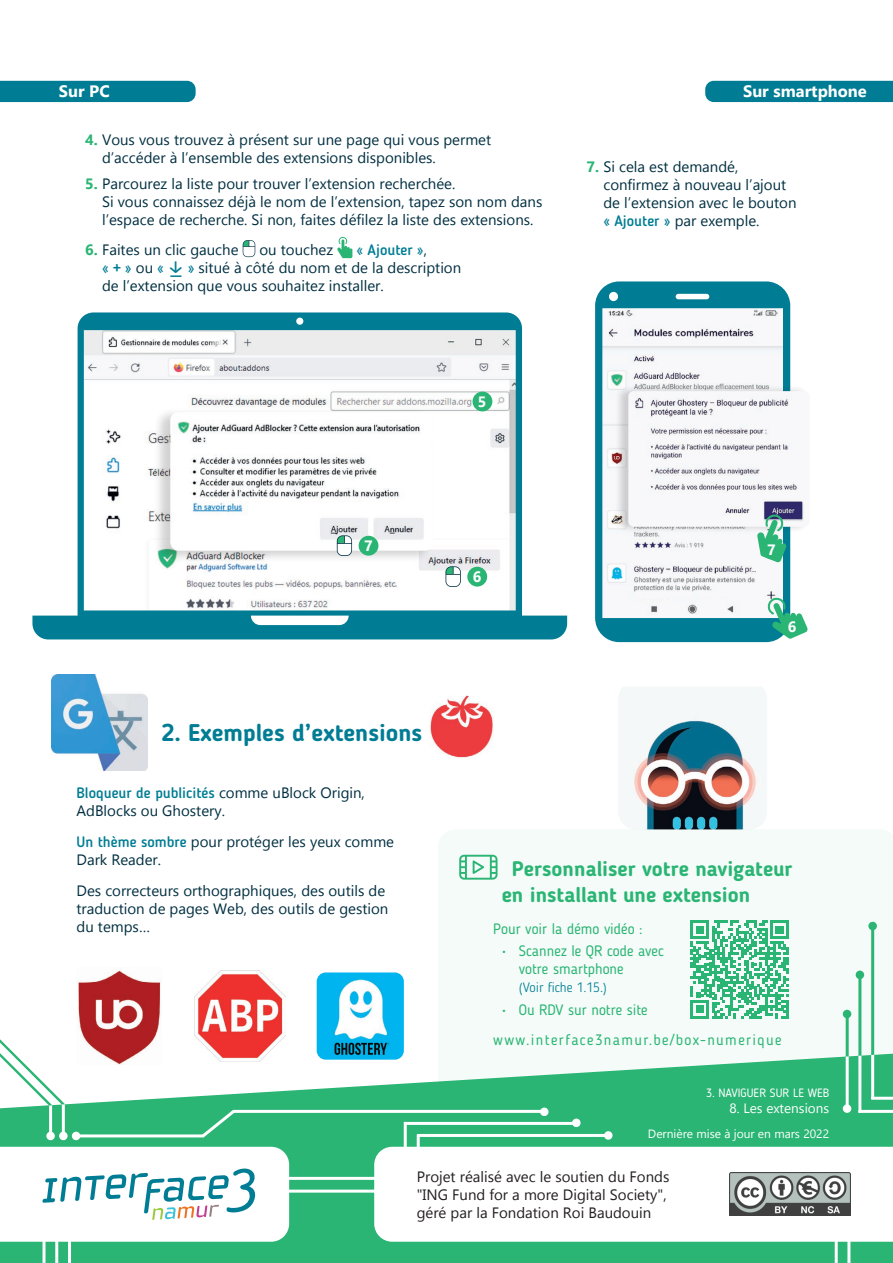
<style>
.page{position:relative;width:893px;height:1263px;background:#fff}
.page>*{position:absolute;margin:0;border:0;box-sizing:border-box;transform-origin:0 0}
.Titres{font:700 24px "Blogger Sans";color:#007d94}
.Listes_numero_smartp{font:22.5px "Blogger Sans";color:#007d94}
.Titres-2{font:700 21px/25.2px "Blogger Sans";color:#2ab574}
.Titre_PC-Smartphone{font:700 16.5px "Gadugi";color:#fff}
.Paragraphe{font:15px/18px "Gadugi";color:#002f41}
.t1{font:15px/18px "Gadugi";color:#231f20}
.Liste_à_puces{font:15px/18px "Blogger Sans";color:#2ab574}
.Liste_à_puces-2{font:15px "Blogger Sans";letter-spacing:.09em;color:#2ab574}
.Paragraphe_avant_lis{font:15px "Blogger Sans";color:#2ab574}
.t2{font:500 15px "Blogger Sans";color:#007d94}
.t3{font:700 15px "Gadugi";color:#fff}
.t4{font:300 13.5px "Blogger Sans";color:#007d94}
.t5{font:13.5px "Gadugi";color:#fff}
.t6{font:12px "Gadugi";color:#fff}
.t7{font:12px "Blogger Sans";color:#fff}
.s1{font-weight:700;color:#2ab574}
.s2{font-family:"Gadugi";font-weight:400;color:#002f41}
.s3{font-family:"Blogger Sans";font-weight:500;color:#007d94}
</style>
<div class="page">
<img style="left:78px;top:970px;width:83px;height:80px">
<img style="left:633px;top:717px;width:125px;height:112px">
<svg style="left:32px;top:312px;width:535px;height:327px"></svg>
<svg style="left:595px;top:281px;width:195px;height:361px"></svg>
<div style="left:609px;top:292px;width:9px;height:9px;background:#fff;border-radius:50%"></div>
<div style="left:0;top:81px;width:196px;height:21px;background:#007d94"></div>
<div style="left:705px;top:81px;width:188px;height:21px;background:#007d94"></div>
<img style="left:194px;top:970px;width:91px;height:80px">
<img style="left:51px;top:675px;width:96px;height:96px">
<img style="left:317px;top:972px;width:87px;height:78px">
<div style="left:438px;top:829px;width:455px;height:221px;background:#f4fbf8"></div>
<svg style="left:459px;top:855px;width:38px;height:25px"></svg>
<svg style="left:690px;top:920px;width:99px;height:98px"></svg>
<hr style="left:786px;top:1000px;width:3px;height:18px;background:#2ab574">
<img style="left:430px;top:695px;width:63px;height:63px">
<div style="left:154px;top:407px;width:279px;height:156px;background:#231f20;opacity:.2"></div>
<img style="left:170px;top:411px;width:264px;height:140px">
<div style="left:615px;top:385px;width:194px;height:148px;background:#231f20;opacity:.2"></div>
<img style="left:628px;top:391px;width:181px;height:136px">
<svg style="left:243px;top:240px;width:12px;height:17px"></svg>
<svg style="left:337px;top:237px;width:15px;height:21px"></svg>
<svg style="left:170px;top:275px;width:11px;height:2px"></svg>
<svg style="left:757px;top:513px;width:30px;height:50px"></svg>
<div style="left:762px;top:539px;width:20px;height:20px;background:#2ab574;border-radius:50%"></div>
<svg style="left:337px;top:535px;width:15px;height:21px"></svg>
<div style="left:359px;top:536px;width:19px;height:20px;background:#2ab574;border-radius:50%"></div>
<svg style="left:445px;top:566px;width:16px;height:21px"></svg>
<div style="left:467px;top:567px;width:20px;height:20px;background:#2ab574;border-radius:50%"></div>
<div style="left:473px;top:392px;width:19px;height:19px;background:#2ab574;border-radius:50%"></div>
<svg style="left:766px;top:596px;width:42px;height:43px"></svg>
<div style="left:782px;top:616px;width:20px;height:20px;background:#2ab574;border-radius:50%"></div>
<svg style="left:0;top:1050px;width:893px;height:213px;fill:#2ab574"></svg>
<svg style="left:374px;top:1147px;width:519px;height:95px"></svg>
<hr style="left:287px;top:1177px;width:96px;height:3px;background:#fff">
<hr style="left:287px;top:1189px;width:96px;height:3px;background:#fff">
<hr style="left:417px;top:1134px;width:3px;height:26px;background:#fff">
<hr style="left:417px;top:1134px;width:191px;height:3px;background:#fff">
<hr style="left:393px;top:1202px;width:33px;height:3px;background:#fff">
<hr style="left:393px;top:1215px;width:33px;height:3px;background:#fff">
<hr style="left:393px;top:1228px;width:33px;height:3px;background:#fff">
<hr style="left:835px;top:1239px;width:3px;height:24px;background:#fff">
<hr style="left:847px;top:1239px;width:3px;height:24px;background:#fff">
<div style="left:46px;top:1132px;width:9px;height:8px;background:#fff;border-radius:50%"></div>
<div style="left:59px;top:1132px;width:9px;height:8px;background:#fff;border-radius:50%"></div>
<hr style="left:49px;top:1104px;width:3px;height:31px;background:#fff">
<hr style="left:62px;top:1103px;width:3px;height:31px;background:#fff">
<hr style="left:55px;top:1232px;width:3px;height:31px;background:#fff">
<hr style="left:68px;top:1231px;width:3px;height:32px;background:#fff">
<hr style="left:43px;top:1231px;width:3px;height:32px;background:#fff">
<svg style="left:198px;top:1107px;width:40px;height:33px"></svg>
<hr style="left:76px;top:1134px;width:128px;height:3px;background:#fff">
<div style="left:72px;top:1132px;width:8px;height:8px;background:#fff;border-radius:50%"></div>
<svg style="left:0;top:1039px;width:65px;height:66px"></svg>
<hr style="left:233px;top:1110px;width:312px;height:3px;background:#fff">
<div style="left:540px;top:1107px;width:9px;height:9px;background:#fff;border-radius:50%"></div>
<hr style="left:871px;top:928px;width:3px;height:128px;background:#2ab574">
<hr style="left:858px;top:973px;width:3px;height:84px;background:#2ab574">
<hr style="left:846px;top:1015px;width:3px;height:42px;background:#2ab574">
<hr style="left:846px;top:1056px;width:3px;height:55px;background:#fff">
<hr style="left:858px;top:1055px;width:3px;height:58px;background:#fff">
<hr style="left:871px;top:1055px;width:3px;height:44px;background:#fff">
<div style="left:843px;top:1104px;width:8px;height:9px;background:#fff;border-radius:50%"></div>
<hr style="left:858px;top:1110px;width:35px;height:3px;background:#fff">
<hr style="left:871px;top:1097px;width:22px;height:3px;background:#fff">
<div style="left:843px;top:1010px;width:8px;height:8px;background:#2ab574;border-radius:50%"></div>
<div style="left:856px;top:970px;width:8px;height:9px;background:#2ab574;border-radius:50%"></div>
<div style="left:868px;top:922px;width:9px;height:8px;background:#2ab574;border-radius:50%"></div>
<img style="left:729px;top:1173px;width:121px;height:42px">
<svg style="left:0;top:1147px;width:289px;height:95px"></svg>
<hr style="left:404px;top:1122px;width:3px;height:27px;background:#fff">
<hr style="left:404px;top:1122px;width:172px;height:3px;background:#fff">
<div style="left:572px;top:1118px;width:9px;height:9px;background:#fff;border-radius:50%"></div>
<div style="left:604px;top:1131px;width:8px;height:9px;background:#fff;border-radius:50%"></div>
<p class="Titre_PC-Smartphone" style="left:59px;top:81px;width:52px">Sur PC</p>
<p class="Titre_PC-Smartphone" style="left:743px;top:81px;width:125px">Sur smartphone</p>
<p class="Paragraphe" style="left:102px;top:130px;width:391px;text-indent:-17px"><span class="s1">4.</span> Vous vous trouvez à présent sur une page qui vous permet d’accéder à l’ensemble des extensions disponibles.</p>
<p class="Paragraphe" style="left:102px;top:175px;width:442px;text-indent:-17px"><span class="s1">5.</span> Parcourez la liste pour trouver l’extension recherchée.<br>Si vous connaissez déjà le nom de l’extension, tapez son nom dans l’espace de recherche. Si non, faites défilez la liste des extensions.</p>
<p class="Paragraphe" style="left:85px;top:241px;width:155px"><span class="s1">6.</span> Faites un clic gauche</p>
<p class="Paragraphe" style="left:259px;top:241px;width:75px">ou touchez</p>
<p class="t2" style="left:356px;top:241px;width:72px">« Ajouter »<span class="s2">,</span></p>
<p class="t2" style="left:102px;top:259px;width:63px">« + » <span class="s2">ou</span> «</p>
<p class="Listes_numero_smartp" style="left:169px;top:254px;width:16px">↓</p>
<p class="Paragraphe" style="left:102px;top:259px;width:361px;text-indent:86px"><span class="s3">»</span> situé à côté du nom et de la description de l’extension que vous souhaitez installer.</p>
<p class="t3" style="left:478px;top:393px;width:10px">5</p>
<p class="Paragraphe" style="left:603px;top:158px;width:195px;text-indent:-17px"><span class="s1">7.</span> Si cela est demandé, confirmez à nouveau l’ajout de l’extension avec le bouton <span class="s3">« Ajouter »</span> par exemple.</p>
<p class="t3" style="left:364px;top:537px;width:10px">7</p>
<p class="t3" style="left:767px;top:540px;width:10px">7</p>
<p class="t3" style="left:473px;top:568px;width:10px">6</p>
<p class="t3" style="left:788px;top:617px;width:10px">6</p>
<p class="Titres" style="left:162px;top:718px;width:262px">2. Exemples d’extensions</p>
<p class="Paragraphe" style="left:77px;top:784px;width:290px"><span class="s3">Bloqueur de publicités</span> comme uBlock Origin,<br>AdBlocks ou Ghostery.</p>
<p class="Paragraphe" style="left:77px;top:833px;width:319px"><span class="s3">Un thème sombre</span> pour protéger les yeux comme<br>Dark Reader.</p>
<p class="Paragraphe" style="left:77px;top:881px;width:313px">Des correcteurs orthographiques, des outils de traduction de pages Web, des outils de gestion du temps…</p>
<p class="Titres-2" style="left:502px;top:856px;width:292px;text-indent:10px">Personnaliser votre navigateur en installant une extension</p>
<p class="Paragraphe_avant_lis" style="left:493px;top:920px;width:151px">Pour voir la démo vidéo :</p>
<p class="Liste_à_puces" style="left:519px;top:942px;width:147px;text-indent:-17px">• Scannez le QR code avec votre smartphone</p>
<p class="t4" style="left:519px;top:980px;width:90px">(Voir fiche 1.15.)</p>
<p class="Liste_à_puces" style="left:502px;top:1000px;width:147px">• Ou RDV sur notre site</p>
<p class="Liste_à_puces-2" style="left:493px;top:1031px;width:290px">www.interface3namur.be/box-numerique</p>
<p class="t7" style="left:706px;top:1086px;width:125px">3. NAVIGUER SUR LE WEB</p>
<p class="t5" style="left:730px;top:1100px;width:101px">8. Les extensions</p>
<p class="t6" style="left:648px;top:1126px;width:183px">Dernière mise à jour en mars 2022</p>
<p class="t1" style="left:417px;top:1167px;width:254px">Projet réalisé avec le soutien du Fonds "ING Fund for a more Digital Society", géré par la Fondation Roi Baudouin</p>
</div>
